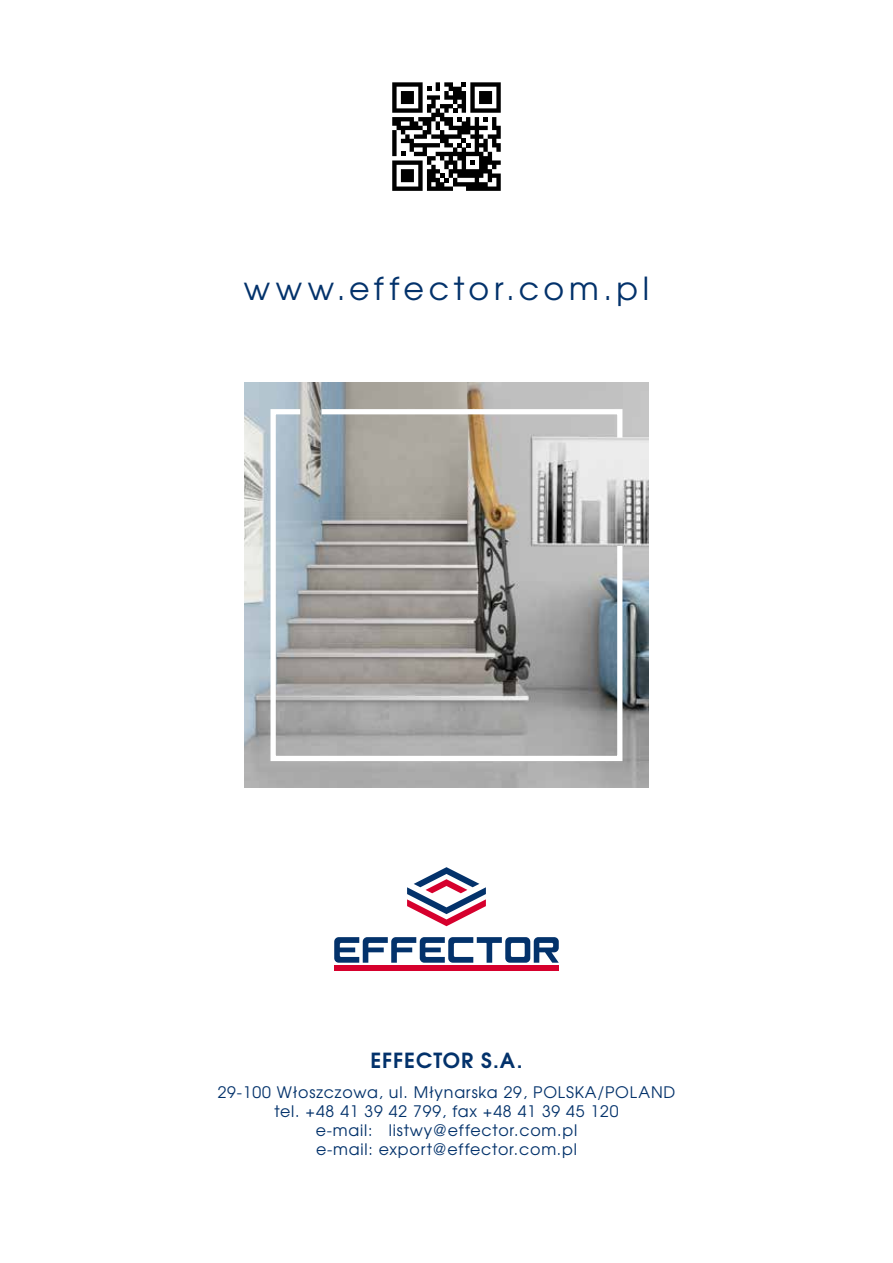
<style>
.page{position:relative;width:893px;height:1263px;background:#fff}
.page>*{position:absolute;margin:0;border:0;box-sizing:border-box;transform-origin:0 0}
.t1{font:31.65px "Te X Gyre Adventor";color:#03326b}
.t2{font:700 20.85px "Te X Gyre Adventor";letter-spacing:.05em;color:#03326b}
.t3{font:15.9px/19px "Te X Gyre Adventor";letter-spacing:.05em;color:#03326b;text-align:center}
</style>
<div class="page">
<svg style="left:407px;top:867px;width:79px;height:59px"></svg>
<div style="left:334px;top:965px;width:225px;height:6px;background:#d6002d"></div>
<svg style="left:334px;top:937px;width:225px;height:26px"></svg>
<svg style="left:392px;top:82px;width:109px;height:109px"></svg>
<img style="left:244px;top:383px;width:405px;height:404px">
<svg style="left:268px;top:406px;width:357px;height:358px;background:#a5a5a3"></svg>
<svg style="left:316px;top:406px;width:309px;height:37px;background:#bebcb7"></svg>
<h1 class="t1" style="left:244px;top:263px;width:407px">www.effector.com.pl</h1>
<h2 class="t2" style="left:370px;top:1042px;width:154px">EFFECTOR S.A.</h2>
<p class="t3" style="left:218px;top:1081px;width:327px">29-100 Włoszczowa, ul. Młynarska 29, POLS</p>
<p class="t3" style="left:575px;top:1081px;width:42px">KA/POL</p>
<p class="t3" style="left:638px;top:1081px;width:38px">AND</p>
<p class="t3" style="left:274px;top:1100px;width:346px">tel. +48 41 39 42 799, fax +48 41 39 45 120 e-mail: listwy@effector.com.pl<br>e-mail: export@effector.com.pl</p>
</div>
